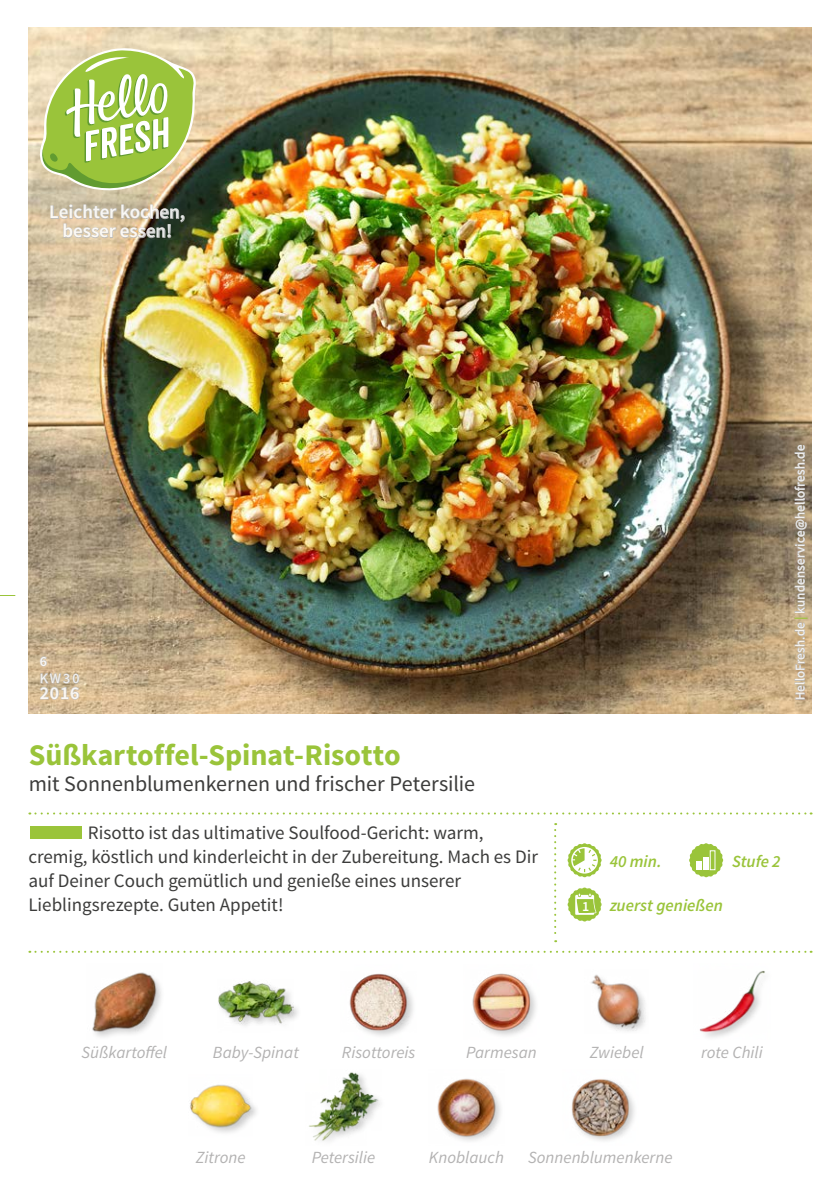
<style>
.page{position:relative;width:840px;height:1191px;background:#fff}
.page>*{position:absolute;margin:0;border:0;box-sizing:border-box;transform-origin:0 0}
.FRONT_Recipe_Title{font:700 30px "Source Sans Pro";letter-spacing:-.005em;color:#9ac43a}
.FRONT_Recipe_Title-2{font:22px "Source Sans Pro";color:#3c3c3b}
.FRONT___BACK_Running{font:19px/24px "Source Sans Pro";color:#3c3c3b}
.t1{font:600 19px/19px "Source Sans Pro";color:#fff;text-align:center}
.t2{font:600 18px "Source Sans Pro";color:#fff}
.FRONT_ingredients{font:italic 17px "Source Sans Pro";color:#b3b2b2}
.FRONT_Icons{font:italic 600 17px "Source Sans Pro";color:#9ac43a}
.t3{font:14px "Source Sans Pro";color:#fff}
.FRONT_Recipe_Title-3{font:600 14px "Source Sans Pro";color:#fff}
.t4{font:13px "Source Sans Pro";letter-spacing:.02em;color:#fff}
.s1{font-weight:700;color:#9ac43a}
</style>
<div class="page">
<img style="left:28px;top:27px;width:783px;height:686px">
<svg style="left:554px;top:823px;width:2px;height:119px"></svg>
<svg style="left:29px;top:950px;width:782px;height:2px"></svg>
<svg style="left:0;top:595px;width:15px;height:1px"></svg>
<svg style="left:793px;top:622px;width:12px;height:78px"></svg>
<svg style="left:793px;top:444px;width:13px;height:169px;background:#a59988"></svg>
<div style="left:30px;top:826px;width:52px;height:12px;background:#9ac43a"></div>
<svg style="left:29px;top:812px;width:782px;height:2px"></svg>
<img style="left:472px;top:973px;width:64px;height:63px">
<img style="left:349px;top:973px;width:64px;height:63px">
<img style="left:591px;top:974px;width:55px;height:57px">
<img style="left:437px;top:1078px;width:64px;height:63px">
<img style="left:309px;top:1072px;width:71px;height:69px">
<svg style="left:689px;top:843px;width:34px;height:34px"></svg>
<div style="left:709px;top:850px;width:5px;height:20px;border:1px solid #fff"></div>
<img style="left:92px;top:972px;width:69px;height:65px">
<div style="left:189px;top:1083px;width:71px;height:53px;background:#000;opacity:.2"></div>
<img style="left:189px;top:1083px;width:64px;height:53px">
<svg style="left:567px;top:843px;width:34px;height:34px"></svg>
<img style="left:699px;top:970px;width:66px;height:68px">
<img style="left:571px;top:1079px;width:64px;height:62px">
<div style="left:216px;top:979px;width:86px;height:53px;background:#000;opacity:.2"></div>
<img style="left:218px;top:979px;width:76px;height:53px">
<svg style="left:567px;top:887px;width:34px;height:34px"></svg>
<svg style="left:36px;top:48px;width:160px;height:204px;background:#b5c07d"></svg>
<svg style="left:39px;top:655px;width:41px;height:45px;background:#ccb89a"></svg>
<p class="t1" style="left:50px;top:203px;width:137px">Leichter kochen, besser essen!</p>
<p class="FRONT_Recipe_Title-3" style="left:40px;top:652px;width:9px">6</p>
<p class="t3" style="left:40px;top:669px;width:41px">KW30</p>
<p class="t2" style="left:40px;top:681px;width:41px">2016</p>
<p class="FRONT_Recipe_Title" style="left:29px;top:736px;width:373px">Süßkartoffel-Spinat-Risotto</p>
<p class="FRONT_Recipe_Title-2" style="left:29px;top:770px;width:447px">mit Sonnenblumenkernen und frischer Petersilie</p>
<p class="FRONT___BACK_Running" style="left:28px;top:820px;width:511px;text-indent:59px">Risotto ist das ultimative Soulfood-Gericht: warm, cremig, köstlich und kinderleicht in der Zubereitung. Mach es Dir auf Deiner Couch gemütlich und genieße eines unserer Lieblingsrezepte. Guten Appetit!</p>
<p class="t4" style="left:791px;top:700px;width:257px;rotate:-90deg">HelloFresh.de <span class="s1">|</span> kundenservice@hellofresh.de</p>
<p class="FRONT_Icons" style="left:609px;top:850px;width:53px">40 min.</p>
<p class="FRONT_Icons" style="left:731px;top:850px;width:50px">Stufe 2</p>
<p class="FRONT_Recipe_Title-3" style="left:581px;top:897px;width:9px">1</p>
<p class="FRONT_Icons" style="left:609px;top:894px;width:115px">zuerst genießen</p>
<p class="FRONT_ingredients" style="left:81px;top:1041px;width:87px">Süßkartoffel</p>
<p class="FRONT_ingredients" style="left:213px;top:1041px;width:87px">Baby-Spinat</p>
<p class="FRONT_ingredients" style="left:342px;top:1041px;width:75px">Risottoreis</p>
<p class="FRONT_ingredients" style="left:466px;top:1041px;width:72px">Parmesan</p>
<p class="FRONT_ingredients" style="left:589px;top:1041px;width:56px">Zwiebel</p>
<p class="FRONT_ingredients" style="left:700px;top:1041px;width:63px">rote Chili</p>
<p class="FRONT_ingredients" style="left:196px;top:1146px;width:51px">Zitrone</p>
<p class="FRONT_ingredients" style="left:312px;top:1146px;width:65px">Petersilie</p>
<p class="FRONT_ingredients" style="left:428px;top:1146px;width:76px">Knoblauch</p>
<p class="FRONT_ingredients" style="left:528px;top:1146px;width:146px">Sonnenblumenkerne</p>
</div>
